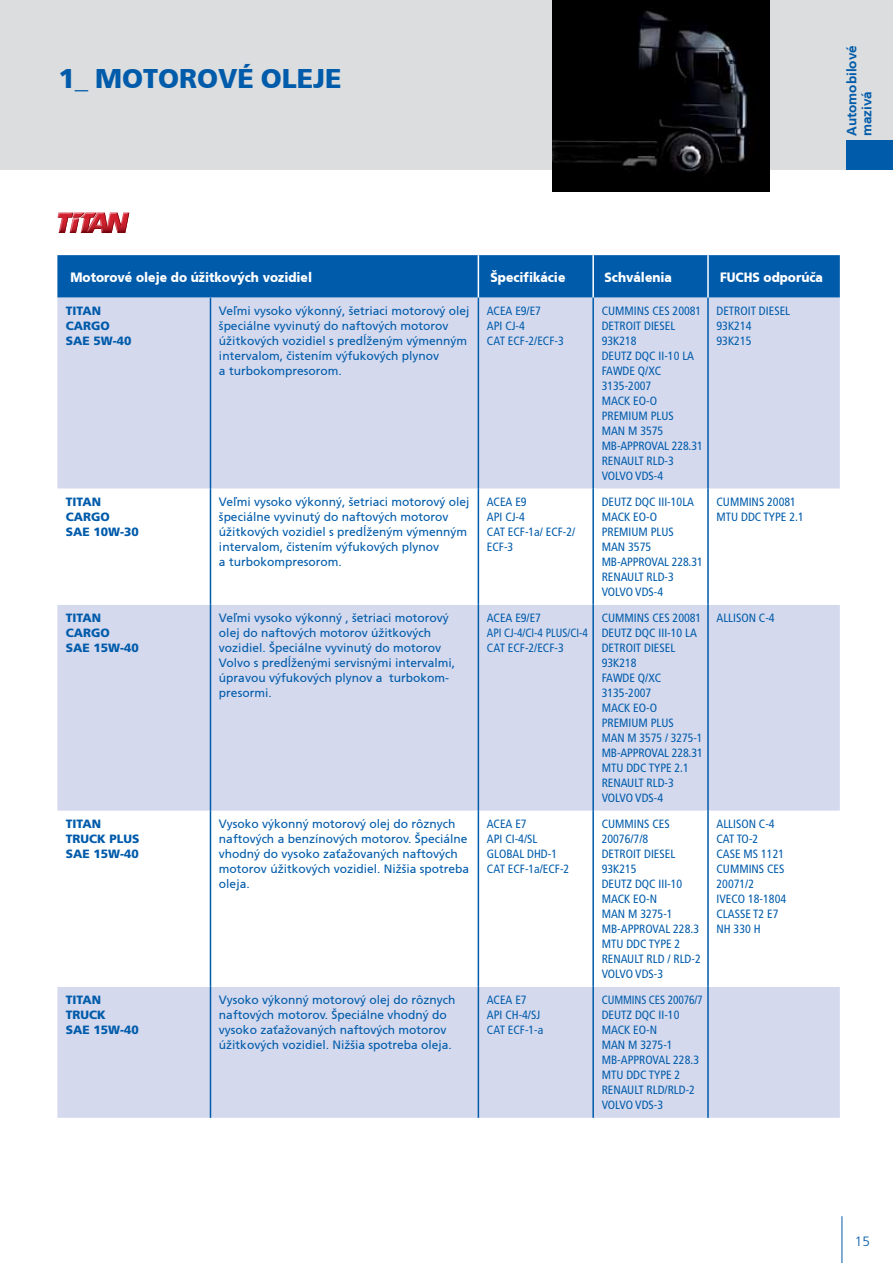
<style>
.page{position:relative;width:893px;height:1263px;background:#fff}
.page>*{position:absolute;margin:0;border:0;box-sizing:border-box;transform-origin:0 0}
.t1{font:900 27px "Frutiger CE";color:#005baa}
.t2{font:900 13.5px "Frutiger CE";color:#fff;scale:.9 1}
.t3{font:700 13.5px/15px "Frutiger CE";color:#005baa}
.t4{font:300 13.5px "Frutiger LT Std";color:#005baa}
.t5{font:12px/15px "Frutiger CE";color:#005baa}
.t6{font:condensed 12px/15px "Frutiger LT Std";color:#005baa}
.t7{font:condensed 12px/15px "Frutiger LT Std";color:#005baa;scale:.95 1}
.t8{font:900 12px/15px "Frutiger LT Std";color:#005baa}
</style>
<div class="page">
<div style="left:0;top:0;width:893px;height:170px;background:#dcddde"></div>
<img style="left:553px;top:0;width:217px;height:191px">
<div style="left:57px;top:255px;width:783px;height:43px;background:#005baa"></div>
<div style="left:57px;top:298px;width:783px;height:820px;background:#d4d9ee"></div>
<svg style="left:57px;top:489px;width:783px;height:498px"></svg>
<hr style="left:478px;top:255px;width:1px;height:43px;background:#fff">
<hr style="left:592px;top:255px;width:2px;height:43px;background:#fff">
<hr style="left:707px;top:255px;width:2px;height:43px;background:#fff">
<hr style="left:210px;top:298px;width:1px;height:191px;background:#005baa">
<hr style="left:210px;top:489px;width:1px;height:116px;background:#005baa">
<hr style="left:478px;top:298px;width:1px;height:191px;background:#005baa">
<hr style="left:478px;top:489px;width:1px;height:116px;background:#005baa">
<hr style="left:592px;top:298px;width:2px;height:191px;background:#005baa">
<hr style="left:592px;top:489px;width:2px;height:116px;background:#005baa">
<hr style="left:707px;top:298px;width:2px;height:191px;background:#005baa">
<hr style="left:707px;top:489px;width:2px;height:116px;background:#005baa">
<hr style="left:210px;top:605px;width:1px;height:206px;background:#005baa">
<hr style="left:478px;top:605px;width:1px;height:206px;background:#005baa">
<hr style="left:592px;top:605px;width:2px;height:206px;background:#005baa">
<hr style="left:707px;top:605px;width:2px;height:206px;background:#005baa">
<hr style="left:210px;top:811px;width:1px;height:176px;background:#005baa">
<hr style="left:478px;top:811px;width:1px;height:176px;background:#005baa">
<hr style="left:592px;top:811px;width:2px;height:176px;background:#005baa">
<hr style="left:707px;top:811px;width:2px;height:176px;background:#005baa">
<hr style="left:210px;top:987px;width:1px;height:131px;background:#005baa">
<hr style="left:478px;top:987px;width:1px;height:131px;background:#005baa">
<hr style="left:592px;top:987px;width:2px;height:131px;background:#005baa">
<hr style="left:707px;top:987px;width:2px;height:131px;background:#005baa">
<img style="left:58px;top:212px;width:13px;height:1px">
<img style="left:79px;top:212px;width:19px;height:1px">
<svg style="left:58px;top:213px;width:71px;height:20px"></svg>
<div style="left:846px;top:140px;width:47px;height:30px;background:#005baa"></div>
<hr style="left:842px;top:1216px;width:1px;height:47px;background:#005baa">
<h1 class="t1" style="left:58px;top:63px;width:285px">1_ Motorové oleje</h1>
<p class="t3" style="left:844px;top:136px;width:92px;rotate:-90deg">Automobilové mazivá</p>
<p class="t2" style="left:70px;top:269px;width:270px">Motorové oleje do úžitkových vozidiel</p>
<p class="t2" style="left:490px;top:269px;width:110px">Špecifikácie S</p>
<p class="t2" style="left:612px;top:269px;width:68px">chválenia</p>
<p class="t2" style="left:720px;top:269px;width:116px">FUCHS odporúča</p>
<p class="t8" style="left:66px;top:303px;width:67px">TITAN<br>CARGO<br>SAE 5W-40</p>
<p class="t5" style="left:219px;top:303px;width:252px">Veľmi vysoko výkonný, šetriaci motorový olej špeciálne vyvinutý do naftových motorov úžitkových vozidiel s predĺženým výmenným intervalom, čistením výfukových plynov<br>a turbokompresorom.</p>
<p class="t6" style="left:487px;top:304px;width:78px">ACEA E9/E7<br>API CJ-4<br>CAT ECF-2/ECF-3</p>
<p class="t6" style="left:602px;top:304px;width:103px">CUMMINS CES 20081<br>DETROIT DIESEL<br>93K218<br>DEUTZ DQC II-10 LA<br>FAWDE Q/XC<br>3135-2007<br>MACK EO-O<br>PREMIUM PLUS<br>MAN M 3575<br>MB-APPROVAL 228.31<br>RENAULT RLD-3<br>VOLVO VDS-4</p>
<p class="t6" style="left:716px;top:304px;width:75px">DETROIT DIESEL<br>93K214<br>93K215</p>
<p class="t8" style="left:66px;top:494px;width:75px">TITAN<br>CARGO<br>SAE 10W-30</p>
<p class="t5" style="left:219px;top:494px;width:252px">Veľmi vysoko výkonný, šetriaci motorový olej špeciálne vyvinutý do naftových motorov úžitkových vozidiel s predĺženým výmenným intervalom, čistením výfukových plynov<br>a turbokompresorom.</p>
<p class="t6" style="left:487px;top:495px;width:90px">ACEA E9<br>API CJ-4<br>CAT ECF-1a/ ECF-2/<br>ECF-3</p>
<p class="t6" style="left:602px;top:495px;width:103px">DEUTZ DQC III-10LA<br>MACK EO-O<br>PREMIUM PLUS<br>MAN 3575<br>MB-APPROVAL 228.31<br>RENAULT RLD-3<br>VOLVO VDS-4</p>
<p class="t6" style="left:716px;top:495px;width:89px">CUMMINS 20081<br>MTU DDC TYPE 2.1</p>
<p class="t8" style="left:66px;top:610px;width:75px">TITAN<br>CARGO<br>SAE 15W-40</p>
<p class="t5" style="left:219px;top:610px;width:238px">Veľmi vysoko výkonný , šetriaci motorový olej do naftových motorov úžitkových vozidiel. Špeciálne vyvinutý do motorov Volvo s predĺženými servisnými intervalmi, úpravou výfukových plynov a turbokom&shy;presormi.</p>
<p class="t6" style="left:487px;top:611px;width:103px">ACEA E9/E7<br>API CJ-4/CI-4 PLUS/CI-4<br>CAT ECF-2/ECF-3</p>
<p class="t6" style="left:602px;top:611px;width:103px">CUMMINS CES 20081<br>DEUTZ DQC III-10 LA<br>DETROIT DIESEL<br>93K218<br>FAWDE Q/XC<br>3135-2007<br>MACK EO-O<br>PREMIUM PLUS<br>MAN M 3575 / 3275-1<br>MB-APPROVAL 228.31<br>MTU DDC TYPE 2.1<br>RENAULT RLD-3<br>VOLVO VDS-4</p>
<p class="t6" style="left:716px;top:611px;width:60px">ALLISON C-4</p>
<p class="t8" style="left:66px;top:816px;width:75px">TITAN<br>TRUCK PLUS<br>SAE 15W-40</p>
<p class="t5" style="left:219px;top:816px;width:252px">Vysoko výkonný motorový olej do rôznych naftových a benzínových motorov. Špeciálne vhodný do vysoko zaťažovaných naftových motorov úžitkových vozidiel. Nižšia spotreba oleja.</p>
<p class="t6" style="left:487px;top:817px;width:84px">ACEA E7<br>API CI-4/SL<br>GLOBAL DHD-1<br>CAT ECF-1a/ECF-2</p>
<p class="t6" style="left:602px;top:817px;width:101px">CUMMINS CES<br>20076/7/8<br>DETROIT DIESEL<br>93K215<br>DEUTZ DQC III-10<br>MACK EO-N<br>MAN M 3275-1<br>MB-APPROVAL 228.3<br>MTU DDC TYPE 2<br>RENAULT RLD / RLD-2<br>VOLVO VDS-3</p>
<p class="t6" style="left:716px;top:817px;width:71px">ALLISON C-4<br>CAT TO-2<br>CASE MS 1121<br>CUMMINS CES<br>20071/2<br>IVECO 18-1804<br>CLASSE T2 E7<br>NH 330 H</p>
<p class="t8" style="left:66px;top:992px;width:75px">TITAN<br>TRUCK<br>SAE 15W-40</p>
<p class="t5" style="left:219px;top:992px;width:238px">Vysoko výkonný motorový olej do rôznych naftových motorov. Špeciálne vhodný do vysoko zaťažovaných naftových motorov úžitkových vozidiel. Nižšia spotreba oleja.</p>
<p class="t6" style="left:487px;top:993px;width:58px">ACEA E7<br>API CH-4/SJ<br>CAT ECF-1-a</p>
<p class="t7" style="left:602px;top:993px;width:108px">CUMMINS CES 20076/7<br>DEUTZ DQC II-10<br>MACK EO-N<br>MAN M 3275-1<br>MB-APPROVAL 228.3<br>MTU DDC TYPE 2<br>RENAULT RLD/RLD-2<br>VOLVO VDS-3</p>
<p class="t4" style="left:855px;top:1234px;width:17px">15</p>
</div>
